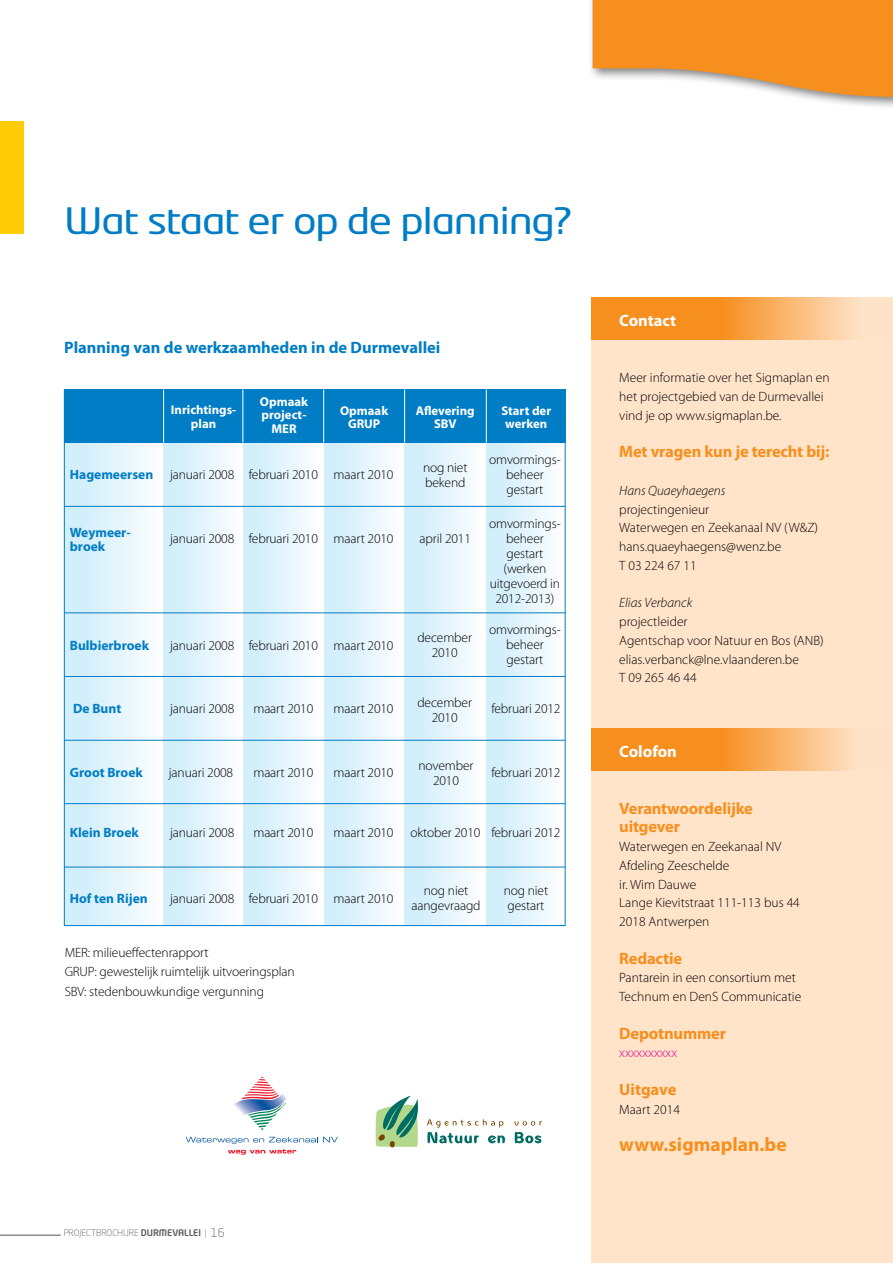
<style>
.page{position:relative;width:893px;height:1263px;background:#fff}
.page>*{position:absolute;margin:0;border:0;box-sizing:border-box;transform-origin:0 0}
.t1{font:36px "Neo Tech Std";letter-spacing:-.03em;color:#007dc5;scale:1.2 1}
.t2{font:700 19.5px "Myriad Pro";color:#f78f1e}
.t3{font:700 16.5px/18.8px "Myriad Pro";letter-spacing:-.01em;color:#f78f1e}
.t4{font:700 16.5px "Myriad Pro";color:#007dc5}
.t5{font:700 16.5px "Myriad Pro";color:#fff}
.t6{font:300 13.5px/15px "Myriad Pro";letter-spacing:-.01em;color:#000}
.t7{font:700 13.5px/13.5px "Myriad Pro";color:#007dc5}
.t8{font:italic 300 13.5px "Myriad Pro";color:#000}
.t9{font:300 13.5px "Myriad Pro";color:#ec008c}
.t10{font:700 12.75px/13.5px "Myriad Pro";color:#fff;text-align:center}
.t11{font:300 9px "Neo Tech Std";color:#58595b}
.s1{font-weight:500}
.s2{font-size:12px}
</style>
<div class="page">
<div style="left:0;top:122px;width:24px;height:112px;background:#ffcb05"></div>
<div style="left:591px;top:298px;width:302px;height:965px;background:#ffe4ca"></div>
<hr style="left:0;top:1235px;width:61px;height:1px;background:#58595b">
<svg style="left:591px;top:298px;width:262px;height:42px;background:#f8a246"></svg>
<svg style="left:591px;top:728px;width:261px;height:43px;background:#f8a246"></svg>
<svg style="left:375px;top:1096px;width:44px;height:51px"></svg>
<svg style="left:515px;top:1121px;width:27px;height:5px"></svg>
<svg style="left:427px;top:1119px;width:78px;height:24px"></svg>
<svg style="left:515px;top:1132px;width:26px;height:11px"></svg>
<svg style="left:234px;top:1076px;width:53px;height:54px"></svg>
<svg style="left:186px;top:1137px;width:152px;height:17px"></svg>
<div style="left:588px;top:0;width:305px;height:110px;background:#000;opacity:.5"></div>
<svg style="left:593px;top:0;width:300px;height:100px;background:#f3a046"></svg>
<div style="left:65px;top:391px;width:94px;height:535px;background:linear-gradient(to right,#cdecfb,#f8fcfe)"></div>
<div style="left:324px;top:391px;width:74px;height:535px;background:linear-gradient(to right,#ccecfb,#f8fcfe)"></div>
<div style="left:163px;top:391px;width:75px;height:535px;background:linear-gradient(to right,#ccecfb,#f9fcfe)"></div>
<div style="left:404px;top:391px;width:76px;height:535px;background:linear-gradient(to right,#ccecfb,#f8fcfe)"></div>
<div style="left:243px;top:391px;width:74px;height:535px;background:linear-gradient(to right,#ccecfb,#f8fcfe)"></div>
<div style="left:486px;top:391px;width:74px;height:535px;background:linear-gradient(to right,#ccecfb,#f8fcfe)"></div>
<div style="left:64px;top:389px;width:502px;height:54px;background:#007dc5"></div>
<hr style="left:163px;top:389px;width:1px;height:54px;background:#fff">
<hr style="left:243px;top:389px;width:1px;height:54px;background:#fff">
<hr style="left:323px;top:389px;width:1px;height:54px;background:#fff">
<hr style="left:404px;top:389px;width:1px;height:54px;background:#fff">
<hr style="left:486px;top:389px;width:1px;height:54px;background:#fff">
<hr style="left:64px;top:506px;width:501px;height:1px;background:#007dc5">
<hr style="left:64px;top:613px;width:501px;height:1px;background:#007dc5">
<hr style="left:64px;top:676px;width:501px;height:1px;background:#007dc5">
<hr style="left:64px;top:740px;width:501px;height:1px;background:#007dc5">
<hr style="left:64px;top:803px;width:501px;height:1px;background:#007dc5">
<hr style="left:64px;top:867px;width:501px;height:1px;background:#007dc5">
<h1 class="t1" style="left:64px;top:199px;width:426px">Wat staat er op de planning?</h1>
<p class="t4" style="left:64px;top:336px;width:378px">Planning van de werkzaamheden in de Durmevallei</p>
<p class="t10" style="left:171px;top:403px;width:67px">Inrichtings&shy;plan</p>
<p class="t10" style="left:260px;top:394px;width:50px">Opmaak project-<br>MER</p>
<p class="t10" style="left:340px;top:403px;width:50px">Opmaak<br>GRUP</p>
<p class="t10" style="left:416px;top:403px;width:60px">Aflevering<br>SBV</p>
<p class="t10" style="left:501px;top:403px;width:51px">Start der werken</p>
<p class="t7" style="left:70px;top:468px;width:85px">Hagemeersen</p>
<p class="t6" style="left:170px;top:468px;width:149px">januari 2008 februari 2010</p>
<p class="t7" style="left:70px;top:525px;width:62px">Weymeer&shy;broek</p>
<p class="t6" style="left:170px;top:532px;width:66px">januari 2008</p>
<p class="t6" style="left:249px;top:532px;width:71px">februari 2010</p>
<p class="t7" style="left:70px;top:638px;width:81px">Bulbierbroek</p>
<p class="t6" style="left:170px;top:638px;width:66px">januari 2008</p>
<p class="t6" style="left:249px;top:638px;width:71px">februari 2010</p>
<p class="t7" style="left:73px;top:702px;width:50px">De Bunt</p>
<p class="t7" style="left:70px;top:765px;width:75px">Groot Broek</p>
<p class="t6" style="left:170px;top:702px;width:66px">januari 2008</p>
<p class="t6" style="left:253px;top:702px;width:61px">maart 2010</p>
<p class="t6" style="left:169px;top:765px;width:66px">januari 2008</p>
<p class="t6" style="left:253px;top:765px;width:61px">maart 2010</p>
<p class="t6" style="left:334px;top:468px;width:61px">maart 2010</p>
<p class="t6" style="left:423px;top:460px;width:46px">nog niet bekend</p>
<p class="t6" style="left:489px;top:452px;width:73px;text-align:center">omvormings&shy;beheer gestart</p>
<p class="t6" style="left:489px;top:517px;width:73px;text-align:center">omvormings&shy;beheer gestart (werken uitgevoerd in<br>2012-2013)</p>
<p class="t6" style="left:489px;top:623px;width:73px;text-align:center">omvormings&shy;beheer gestart</p>
<p class="t6" style="left:491px;top:702px;width:71px">februari 2012</p>
<p class="t6" style="left:420px;top:532px;width:53px">april 2011</p>
<p class="t6" style="left:334px;top:532px;width:61px">maart 2010</p>
<p class="t6" style="left:417px;top:630px;width:56px;text-align:center">december<br>2010</p>
<p class="t6" style="left:334px;top:638px;width:61px">maart 2010</p>
<p class="t6" style="left:417px;top:695px;width:56px;text-align:center">december<br>2010</p>
<p class="t6" style="left:418px;top:758px;width:56px;text-align:center">november<br>2010</p>
<p class="t6" style="left:334px;top:702px;width:61px">maart 2010</p>
<p class="t6" style="left:491px;top:765px;width:71px">februari 2012</p>
<p class="t6" style="left:334px;top:765px;width:61px">maart 2010</p>
<p class="t7" style="left:70px;top:825px;width:70px">Klein Broek</p>
<p class="t6" style="left:170px;top:825px;width:66px">januari 2008</p>
<p class="t6" style="left:253px;top:825px;width:61px">maart 2010</p>
<p class="t6" style="left:334px;top:825px;width:61px">maart 2010</p>
<p class="t6" style="left:410px;top:825px;width:71px">oktober 2010</p>
<p class="t6" style="left:491px;top:825px;width:71px">februari 2012</p>
<p class="t7" style="left:70px;top:891px;width:79px">Hof ten Rijen</p>
<p class="t6" style="left:170px;top:891px;width:66px">januari 2008</p>
<p class="t6" style="left:249px;top:891px;width:71px">februari 2010</p>
<p class="t6" style="left:334px;top:891px;width:61px">maart 2010</p>
<p class="t6" style="left:411px;top:883px;width:71px;text-align:center">nog niet aangevraagd</p>
<p class="t6" style="left:504px;top:883px;width:46px">nog niet gestart</p>
<p class="t6" style="left:65px;top:943px;width:232px;line-height:19.5px">MER: milieueffectenrapport<br>GRUP: gewestelijk ruimtelijk uitvoeringsplan<br>SBV: stedenbouwkundige vergunning</p>
<p class="t11" style="left:64px;top:1227px;width:162px">PROJECTBROCHURE <span class="s1">DURMEVALLEI</span> | <span class="s2">16</span></p>
<p class="t5" style="left:619px;top:310px;width:59px">Contact</p>
<p class="t6" style="left:619px;top:369px;width:212px;line-height:18.8px">Meer informatie over het Sigmaplan en het projectgebied van de Durmevallei vind je op www.sigmaplan.be.</p>
<p class="t3" style="left:619px;top:442px;width:212px">Met vragen kun je terecht bij:</p>
<p class="t8" style="left:619px;top:483px;width:108px">Hans Quaeyhaegens</p>
<p class="t6" style="left:619px;top:500px;width:200px;line-height:18.8px">projectingenieur<br>Waterwegen en Zeekanaal NV (W&amp;Z) hans.quaeyhaegens@wenz.be<br>T 03 224 67 11</p>
<p class="t8" style="left:619px;top:596px;width:75px">Elias Verbanck</p>
<p class="t6" style="left:619px;top:612px;width:206px;line-height:18.8px">projectleider<br>Agentschap voor Natuur en Bos (ANB) elias.verbanck@lne.vlaanderen.be<br>T 09 265 46 44</p>
<p class="t5" style="left:619px;top:741px;width:59px">Colofon</p>
<p class="t3" style="left:619px;top:798px;width:135px">Verantwoordelijke uitgever</p>
<p class="t6" style="left:619px;top:837px;width:182px;line-height:18.8px">Waterwegen en Zeekanaal NV<br>Afdeling Zeeschelde<br>ir. Wim Dauwe<br>Lange Kievitstraat 111-113 bus 44<br>2018 Antwerpen</p>
<p class="t3" style="left:619px;top:948px;width:64px">Redactie</p>
<p class="t6" style="left:619px;top:969px;width:183px;line-height:18.8px">Pantarein in een consortium met<br>Technum en DenS Communicatie</p>
<p class="t3" style="left:619px;top:1023px;width:108px">Depotnummer</p>
<p class="t9" style="left:619px;top:1045px;width:59px">xxxxxxxxxx</p>
<p class="t3" style="left:619px;top:1079px;width:59px">Uitgave</p>
<p class="t6" style="left:619px;top:1102px;width:62px">Maart 2014</p>
<h2 class="t2" style="left:619px;top:1132px;width:169px">www.sigmaplan.be</h2>
</div>
